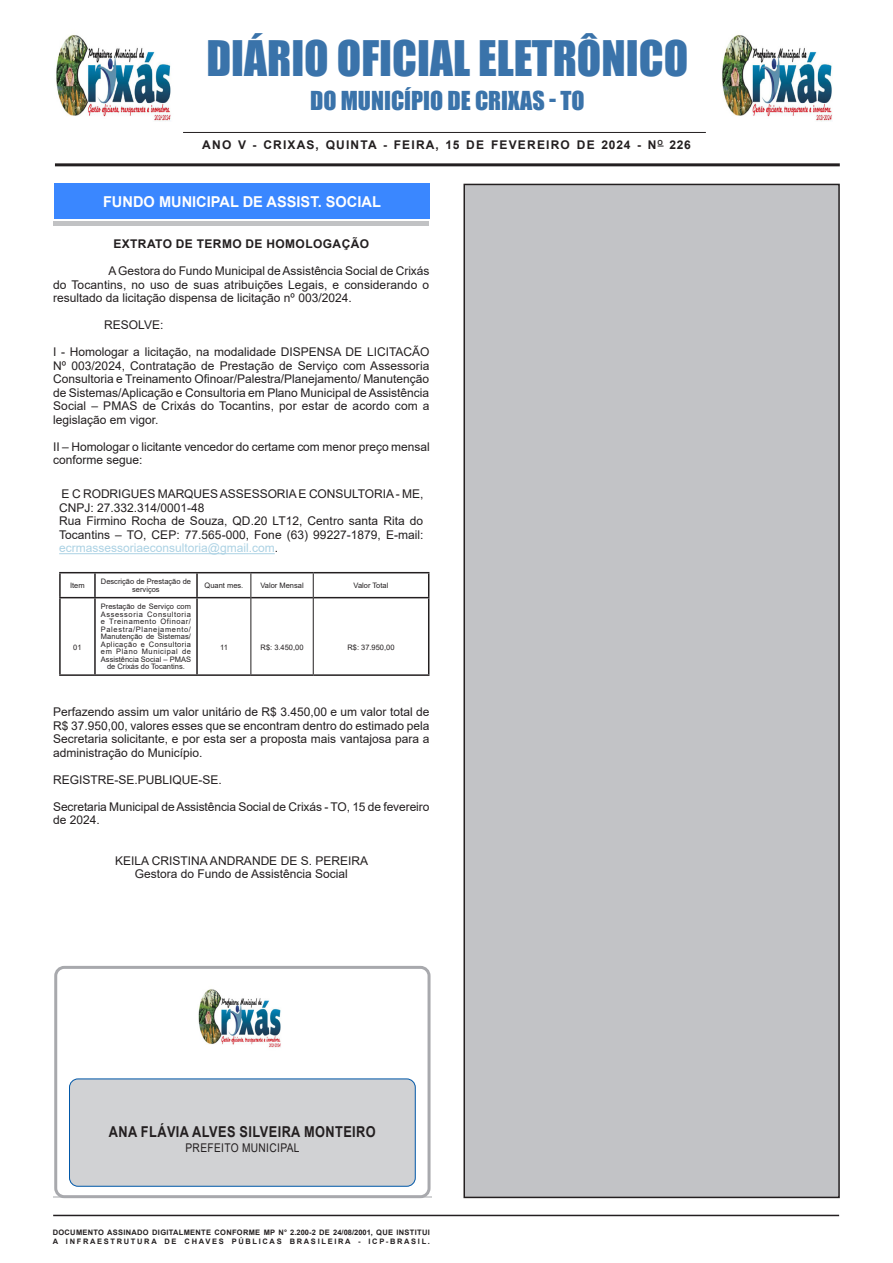
<style>
.page{position:relative;width:893px;height:1263px;background:#fff}
.page>*{position:absolute;margin:0;border:0;box-sizing:border-box;transform-origin:0 0}
.t1{font:45px "Impact";color:#3a73aa}
.t2{font:24px "Impact";color:#3a73aa}
.t3{font:700 15px "Arial";letter-spacing:.035em;color:#231f20;scale:.85 1}
.Chancela{font:700 15px "Arial";color:#fff}
.SEM_PARAGRAFO{font:12px/13.5px "Arial";color:#231f20;text-align:justify}
.CORPO_DE_TEXTO{font:12px/13.5px "Arial";color:#231f20;text-align:justify}
.CARGO{font:12px "Arial";color:#231f20}
.TITULOS{font:700 12px "Arial";letter-spacing:.1em;color:#231f20}
.TITULOS-2{font:700 12px "Arial";letter-spacing:.035em;color:#231f20}
.SEM_PARAGRAFO-2{font:12px "Arial";letter-spacing:.035em;color:#231f20;scale:.85 1}
.SEM_PARAGRAFO-3{font:7.5px/7.5px "Arial";letter-spacing:.055em;color:#231f20;text-align:center}
.SEM_PARAGRAFO-4{font:7.5px/7.5px "Arial";color:#231f20;text-align:center}
.t4{font:700 7.5px "Arial";letter-spacing:.04em;color:#231f20}
.t5{font:700 7.5px "Arial";letter-spacing:.225em;color:#231f20}
.s1{color:#acd2e4}
</style>
<div class="page">
<hr style="left:53px;top:1215px;width:786px;height:1px;background:#231f20">
<hr style="left:55px;top:163px;width:785px;height:3px;background:#231f20">
<hr style="left:183px;top:132px;width:523px;height:1px;background:#231f20">
<hr style="left:53px;top:1197px;width:379px;height:1px;background:#d1d2d4">
<div style="left:54px;top:966px;width:377px;height:232px;border:3px solid #a8a9ad;border-radius:9px"></div>
<div style="left:70px;top:1079px;width:345px;height:107px;background:#d1d2d4;border-radius:9px"></div>
<div style="left:69px;top:1079px;width:346px;height:107px;border:1px solid #0057a8;border-radius:9px"></div>
<img style="left:198px;top:989px;width:83px;height:59px">
<img style="left:722px;top:35px;width:110px;height:87px">
<img style="left:56px;top:35px;width:115px;height:87px">
<div style="left:53px;top:189px;width:375px;height:37px;background:#c1c2c4"></div>
<div style="left:53px;top:186px;width:375px;height:35px;background:#fff"></div>
<div style="left:54px;top:184px;width:375px;height:35px;background:#3a87ff"></div>
<div style="left:464px;top:184px;width:375px;height:1013px;background:#c2c3c6"></div>
<div style="left:463px;top:184px;width:377px;height:1014px;border:2px solid #231f20"></div>
<hr style="left:59px;top:553px;width:216px;height:1px;background:#acd2e4">
<hr style="left:59px;top:572px;width:36px;height:1px;background:#231f20">
<hr style="left:59px;top:573px;width:2px;height:24px;background:#231f20">
<hr style="left:95px;top:572px;width:102px;height:1px;background:#231f20">
<hr style="left:94px;top:573px;width:2px;height:24px;background:#231f20">
<hr style="left:197px;top:572px;width:54px;height:1px;background:#231f20">
<hr style="left:196px;top:573px;width:2px;height:24px;background:#231f20">
<hr style="left:251px;top:572px;width:62px;height:1px;background:#231f20">
<hr style="left:313px;top:572px;width:116px;height:1px;background:#231f20">
<svg style="left:428px;top:573px;width:1px;height:24px"></svg>
<hr style="left:59px;top:597px;width:36px;height:1px;background:#231f20">
<hr style="left:59px;top:598px;width:2px;height:76px;background:#231f20">
<hr style="left:95px;top:597px;width:102px;height:1px;background:#231f20">
<hr style="left:94px;top:598px;width:2px;height:76px;background:#231f20">
<hr style="left:197px;top:597px;width:53px;height:1px;background:#231f20">
<hr style="left:196px;top:598px;width:2px;height:76px;background:#231f20">
<hr style="left:251px;top:597px;width:62px;height:1px;background:#231f20">
<hr style="left:314px;top:597px;width:115px;height:1px;background:#231f20">
<hr style="left:428px;top:598px;width:1px;height:76px;background:#231f20">
<hr style="left:59px;top:674px;width:36px;height:2px;background:#231f20">
<hr style="left:95px;top:674px;width:102px;height:2px;background:#231f20">
<hr style="left:197px;top:674px;width:54px;height:2px;background:#231f20">
<hr style="left:251px;top:674px;width:62px;height:2px;background:#231f20">
<hr style="left:313px;top:674px;width:116px;height:2px;background:#231f20">
<svg style="left:250px;top:573px;width:1px;height:25px"></svg>
<svg style="left:313px;top:573px;width:1px;height:25px"></svg>
<hr style="left:250px;top:598px;width:1px;height:76px;background:#231f20">
<hr style="left:313px;top:598px;width:1px;height:76px;background:#231f20">
<p class="t1" style="left:206px;top:23px;width:483px">DIÁRIO OFICIAL ELETRÔNICO</p>
<p class="t2" style="left:310px;top:82px;width:276px">DO MUNICÍPIO DE CRIXAS - TO</p>
<p class="TITULOS" style="left:202px;top:137px;width:490px">ANO V - CRIXAS, QUINTA - FEIRA, 15 DE FEVEREIRO DE 2024 - N<sup>O</sup> 226</p>
<p class="Chancela" style="left:103px;top:191px;width:279px">FUNDO MUNICIPAL DE ASSIST. SOCIAL</p>
<p class="TITULOS-2" style="left:113px;top:235px;width:257px">EXTRATO DE TERMO DE HOMOLOGAÇÃO</p>
<p class="CORPO_DE_TEXTO" style="left:53px;top:264px;width:378px;text-indent:55px">A Gestora do Fundo Municipal de Assistência Social de Crixás do Tocantins, no uso de suas atribuições Legais, e considerando o resultado da licitação dispensa de licitação nº 003/2024.</p>
<p class="CORPO_DE_TEXTO" style="left:104px;top:318px;width:61px">RESOLVE:</p>
<p class="SEM_PARAGRAFO" style="left:53px;top:345px;width:378px">I - Homologar a licitação, na modalidade DISPENSA DE LICITACÃO Nº 003/2024, Contratação de Prestação de Serviço com Assessoria Consultoria e Treinamento Ofinoar/Palestra/Planejamento/ Manutenção de Sistemas/Aplicação e Consultoria em Plano Municipal de Assistência Social – PMAS de Crixás do Tocantins, por estar de acordo com a legislação em vigor.</p>
<p class="SEM_PARAGRAFO" style="left:53px;top:440px;width:378px">II – Homologar o licitante vencedor do certame com menor preço mensal conforme segue:</p>
<p class="SEM_PARAGRAFO" style="left:59px;top:487px;width:366px">E C RODRIGUES MARQUES ASSESSORIA E CONSULTORIA - ME,<br>CNPJ: 27.332.314/0001-48</p>
<p class="SEM_PARAGRAFO" style="left:59px;top:514px;width:366px">Rua Firmino Rocha de Souza, QD.20 LT12, Centro santa Rita do Tocantins – TO, CEP: 77.565-000, Fone (63) 99227-1879, E-mail: <span class="s1">ecrmassessoriaeconsultoria@gmail.com</span>.</p>
<p class="SEM_PARAGRAFO-4" style="left:70px;top:581px;width:16px">Item</p>
<p class="SEM_PARAGRAFO-4" style="left:101px;top:578px;width:92px">Descrição de Prestação de serviços</p>
<p class="SEM_PARAGRAFO-4" style="left:205px;top:581px;width:40px">Quant mes.</p>
<p class="SEM_PARAGRAFO-4" style="left:260px;top:581px;width:45px">Valor Mensal</p>
<p class="SEM_PARAGRAFO-4" style="left:354px;top:581px;width:36px">Valor Total</p>
<p class="SEM_PARAGRAFO-4" style="left:73px;top:644px;width:10px">01</p>
<p class="SEM_PARAGRAFO-3" style="left:101px;top:603px;width:92px">Prestação de Serviço com<br>Assessoria Consultoria e Treinamento Ofinoar/<br>Palestra/Planejamento/<br>Manutenção de Sistemas/<br>Aplicação e Consultoria em Plano Municipal de<br>Assistência Social – PMAS de Crixás do Tocantins.</p>
<p class="SEM_PARAGRAFO-4" style="left:220px;top:644px;width:9px">11</p>
<p class="SEM_PARAGRAFO-4" style="left:261px;top:644px;width:44px">R$: 3.450,00</p>
<p class="SEM_PARAGRAFO-4" style="left:347px;top:644px;width:49px">R$: 37.950,00</p>
<p class="SEM_PARAGRAFO" style="left:53px;top:705px;width:378px">Perfazendo assim um valor unitário de R$ 3.450,00 e um valor total de R$ 37.950,00, valores esses que se encontram dentro do estimado pela Secretaria solicitante, e por esta ser a proposta mais vantajosa para a administração do Município.</p>
<p class="SEM_PARAGRAFO" style="left:53px;top:773px;width:170px">REGISTRE-SE.PUBLIQUE-SE.</p>
<p class="SEM_PARAGRAFO" style="left:53px;top:800px;width:378px">Secretaria Municipal de Assistência Social de Crixás - TO, 15 de fevereiro de 2024.</p>
<p class="CARGO" style="left:115px;top:852px;width:254px">KEILA CRISTINA ANDRANDE DE S. PEREIRA</p>
<p class="CARGO" style="left:135px;top:866px;width:214px">Gestora do Fundo de Assistência Social</p>
<p class="t3" style="left:109px;top:1121px;width:316px">ANA FLÁVIA ALVES SILVEIRA MONTEIRO</p>
<p class="SEM_PARAGRAFO-2" style="left:185px;top:1139px;width:136px">PREFEITO MUNICIPAL</p>
<p class="t4" style="left:53px;top:1227px;width:379px">DOCUMENTO ASSINADO DIGITALMENTE CONFORME MP N° 2.200-2 DE 24/08/2001, QUE INSTITUI</p>
<p class="t5" style="left:53px;top:1236px;width:379px">A INFRAESTRUTURA DE CHAVES PÚBLICAS BRASILEIRA - ICP-BRASIL.</p>
</div>
